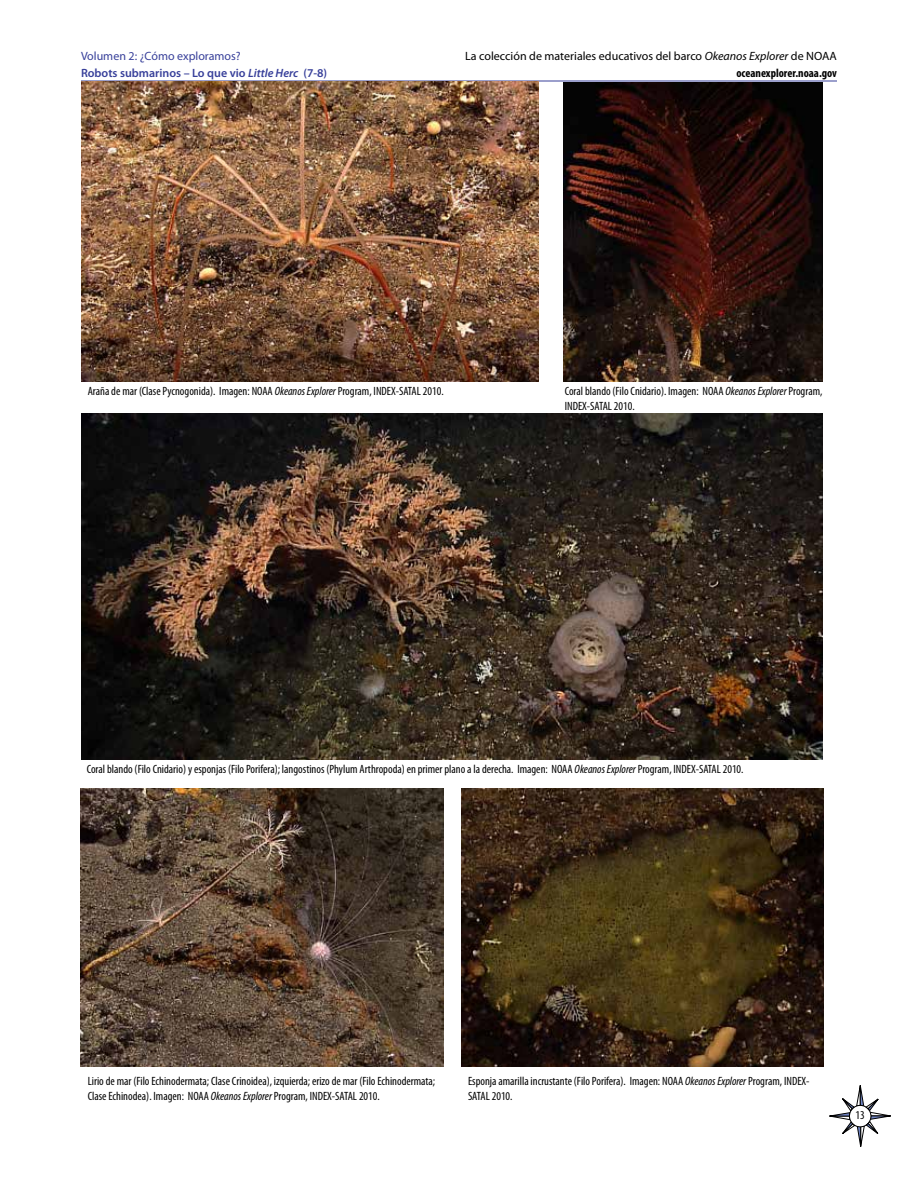
<style>
.page{position:relative;width:918px;height:1188px;background:#fff}
.page>*{position:absolute;margin:0;border:0;box-sizing:border-box;transform-origin:0 0}
.captions{font:condensed 12px/15px "Myriad Pro";color:#000}
.t1{font:12px/16.5px "Myriad Pro";color:#000;text-align:right}
.t2{font:600 12px/16.5px "Myriad Pro";color:#38409a}
.s1{font-weight:400}
.s2{font-style:italic}
.s3{font-weight:700;font-stretch:condensed}
</style>
<div class="page">
<svg style="left:829px;top:1085px;width:62px;height:62px"></svg>
<hr style="left:81px;top:81px;width:756px;height:1px;background:#38409a">
<img style="left:461px;top:789px;width:363px;height:277px">
<img style="left:80px;top:789px;width:363px;height:277px">
<img style="left:81px;top:413px;width:741px;height:346px">
<img style="left:563px;top:82px;width:259px;height:299px">
<img style="left:81px;top:81px;width:457px;height:300px">
<p class="t2" style="left:81px;top:47px;width:248px"><span class="s1">Volumen 2: ¿Cómo exploramos?<br></span>Robots submarinos – Lo que vio <span class="s2">Little Herc</span> (7-8)</p>
<p class="t1" style="left:465px;top:48px;width:373px">La colección de materiales educativos del barco <span class="s2">Okeanos Explorer</span> de NOAA <span class="s3">oceanexplorer.noaa.gov</span></p>
<p class="captions" style="left:88px;top:383px;width:357px">Araña de mar (Clase Pycnogonida). Imagen: NOAA <span class="s2">Okeanos Explorer</span> Program, INDEX-SATAL 2010.</p>
<p class="captions" style="left:565px;top:383px;width:259px">Coral blando (Filo Cnidario). Imagen: NOAA <span class="s2">Okeanos Explorer</span> Program,<br>INDEX-SATAL 2010.</p>
<p class="captions" style="left:87px;top:762px;width:658px">Coral blando (Filo Cnidario) y esponjas (Filo Porifera); langostinos (Phylum Arthropoda) en primer plano a la derecha. Imagen: NOAA <span class="s2">Okeanos Explorer</span> Program, INDEX-SATAL 2010.</p>
<p class="captions" style="left:88px;top:1073px;width:349px">Lirio de mar (Filo Echinodermata; Clase Crinoidea), izquierda; erizo de mar (Filo Echinodermata;<br>Clase Echinodea). Imagen: NOAA <span class="s2">Okeanos Explorer</span> Program, INDEX-SATAL 2010.</p>
<p class="captions" style="left:468px;top:1073px;width:343px">Esponja amarilla incrustante (Filo Porifera). Imagen: NOAA <span class="s2">Okeanos Explorer</span> Program, INDEX-<br>SATAL 2010.</p>
<p class="captions" style="left:855px;top:1108px;width:11px">13</p>
</div>
